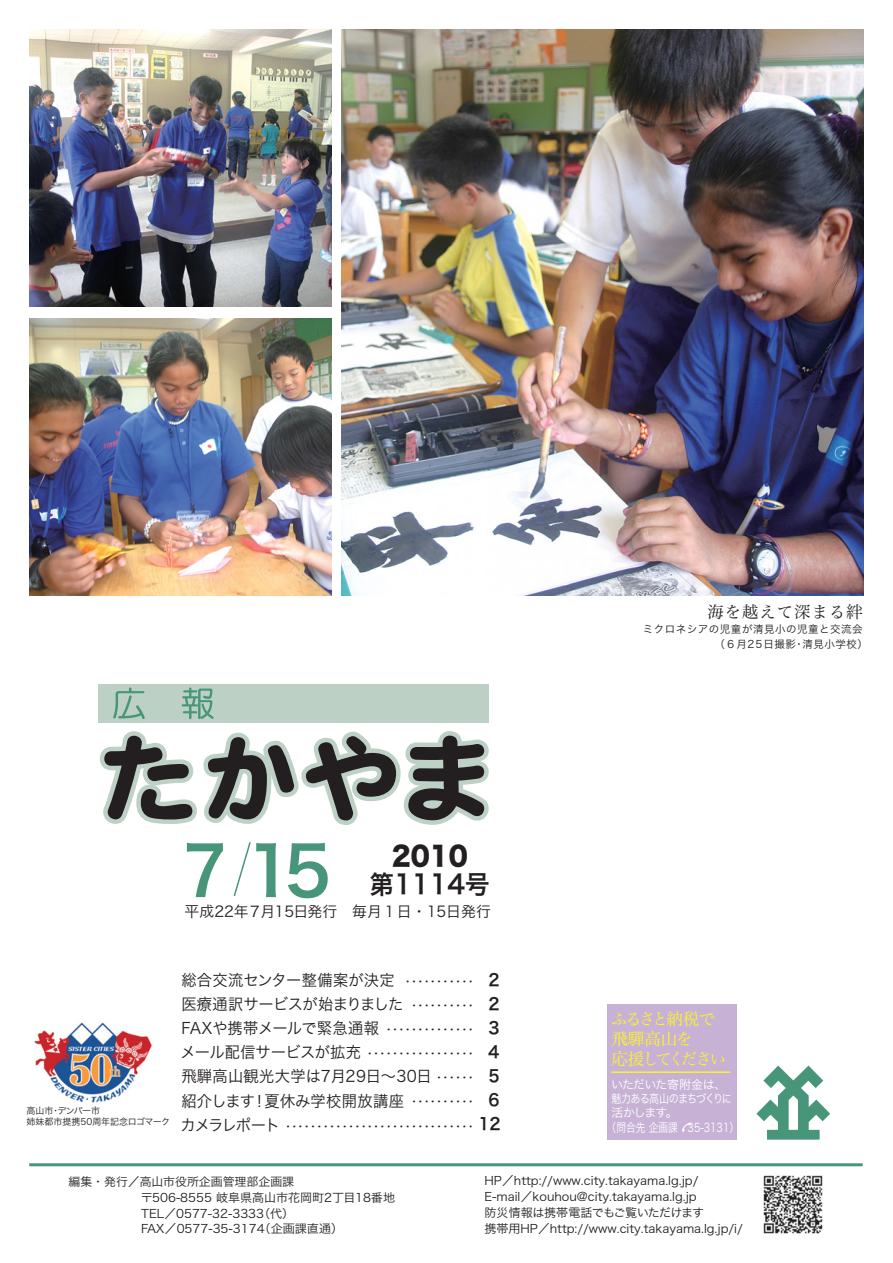
<style>
.page{position:relative;width:893px;height:1263px;background:#fff}
.page>*{position:absolute;margin:0;border:0;box-sizing:border-box;transform-origin:0 0}
.t1{font:67.5px "Hira Kaku Pro W6 90 pv RKSJ H";color:#48967a;scale:.9 1}
.t2{font:26.55px "Hira Kaku Std N W8 90 pv RKSJ H";color:#231f20;scale:.93 1}
.t3{font:26.25px "Hira Kaku Pro W6 90 pv RKSJ H";color:#231f20;scale:.95 1}
.t4{font:16.5px/19.8px "Hira Min Pro W3 90 pv RKSJ H";letter-spacing:-.115em;color:#fff328}
.t5{font:16.5px "Hira Min Pro W3 90 pv RKSJ H";letter-spacing:.05em;color:#231f20}
.t6{font:16.5px/24.2px "Hira Kaku Pro W6 90 pv RKSJ H";color:#231f20;text-align:center;scale:.95 1}
.t7{font:15.75px/24.2px "Hira Kaku Pro W3 90 pv RKSJ H";letter-spacing:-.005em;color:#231f20}
.t8{font:14.85px "Hira Kaku Pro W3 90 pv RKSJ H";color:#231f20}
.t9{font:12px/24.2px "Hira Kaku Pro W3 90 pv RKSJ H";color:#231f20;text-align:right}
.t10{font:12px "Hira Kaku Pro W3 90 pv RKSJ H";letter-spacing:-.05em;color:#fff}
.t11{font:12px "Hira Kaku Pro W3 90 pv RKSJ H";color:#fff;scale:.81 1}
.t12{font:12px "Hira Kaku Pro W3 90 pv RKSJ H";letter-spacing:-.09em;color:#fff;scale:.84 1}
.t13{font:11.85px/15.8px "Hira Kaku Pro W3 90 pv RKSJ H";color:#231f20}
.t14{font:11.7px "Hira Kaku Pro W3 90 pv RKSJ H";color:#231f20}
.t15{font:10.5px/15px "Hira Kaku Pro W3 90 pv RKSJ H";letter-spacing:.05em;color:#231f20}
.t16{font:9px/10.8px "Hira Kaku Pro W3 90 pv RKSJ H";letter-spacing:-.015em;color:#231f20}
.s1{font-size:25.5px}
.s2{font-size:25.8px}
</style>
<div class="page">
<img style="left:763px;top:1175px;width:60px;height:59px">
<div style="left:98px;top:684px;width:391px;height:39px;background:#bdd0c6"></div>
<svg style="left:113px;top:687px;width:32px;height:32px"></svg>
<svg style="left:182px;top:687px;width:32px;height:32px"></svg>
<svg style="left:99px;top:731px;width:390px;height:94px"></svg>
<svg style="left:233px;top:842px;width:18px;height:54px"></svg>
<hr style="left:29px;top:1163px;width:834px;height:3px;background:#48967a">
<svg style="left:756px;top:1065px;width:74px;height:74px"></svg>
<div style="left:607px;top:1004px;width:129px;height:135px;background:#c7b2d6"></div>
<hr style="left:611px;top:1071px;width:119px;height:2px;background:#fff328">
<svg style="left:682px;top:1122px;width:10px;height:10px"></svg>
<img style="left:34px;top:1022px;width:118px;height:81px">
<img style="left:341px;top:30px;width:522px;height:565px">
<img style="left:30px;top:30px;width:302px;height:276px">
<img style="left:30px;top:319px;width:302px;height:276px">
<h1 class="t1" style="left:183px;top:845px;width:166px">7 15</h1>
<h2 class="t2" style="left:392px;top:846px;width:84px">2010</h2>
<h3 class="t3" style="left:370px;top:874px;width:128px"><span class="s1">第</span>1114<span class="s2">号</span></h3>
<p class="t8" style="left:185px;top:906px;width:308px">平成22年７月15日発行　毎月１日・15日発行</p>
<p class="t16" style="left:27px;top:1107px;width:145px">高山市・デンバー市<br>姉妹都市提携50周年記念ロゴマーク</p>
<h3 class="t7" style="left:181px;top:970px;width:253px">総合交流センター整備案が決定<br>医療通訳サービスが始まりました<br>FAXや携帯メールで緊急通報<br>メール配信サービスが拡充<br>飛騨高山観光大学は7月29日～30日紹介します！夏休み学校開放講座<br>カメラレポート</h3>
<p class="t9" style="left:282px;top:971px;width:196px">・・・・・・・・・・・<br>・・・・・・・・・・<br>・・・・・・・・・・・・・・<br>・・・・・・・・・・・・・・・・・<br>・・・・・・<br>・・・・・・・・・・<br>・・・・・・・・・・・・・・・・・・・・・・・・・・・・・・</p>
<h3 class="t6" style="left:478px;top:969px;width:26px">２<br>２<br>３<br>４<br>５<br>６<br>12</h3>
<h3 class="t5" style="left:708px;top:605px;width:157px">海を越えて深まる絆</h3>
<p class="t15" style="left:714px;top:623px;width:155px;text-indent:-72px">ミクロネシアの児童が清見小の児童と交流会（６月25日撮影・清見小学校）</p>
<h3 class="t4" style="left:611px;top:1011px;width:117px">ふるさと納税で飛驒高山を<br>応援してください</h3>
<p class="t10" style="left:611px;top:1079px;width:117px">いただいた寄附金は、</p>
<p class="t12" style="left:611px;top:1094px;width:145px">魅力ある高山のまちづくりに</p>
<p class="t10" style="left:611px;top:1108px;width:68px">活かします。</p>
<p class="t11" style="left:607px;top:1123px;width:165px">（問合先 企画課　35-3131）</p>
<p class="t14" style="left:69px;top:1177px;width:227px">編集・発行／高山市役所企画管理部企画課</p>
<p class="t13" style="left:141px;top:1191px;width:256px">〒506-8555 岐阜県高山市花岡町2丁目18番地<br>TEL／0577-32-3333（代）<br>FAX／0577-35-3174（企画課直通）</p>
<p class="t13" style="left:484px;top:1174px;width:260px">HP／http://www.city.takayama.lg.jp/<br>E-mail／kouhou@city.takayama.lg.jp<br>防災情報は携帯電話でもご覧いただけます<br>携帯用HP／http://www.city.takayama.lg.jp/i/</p>
</div>
